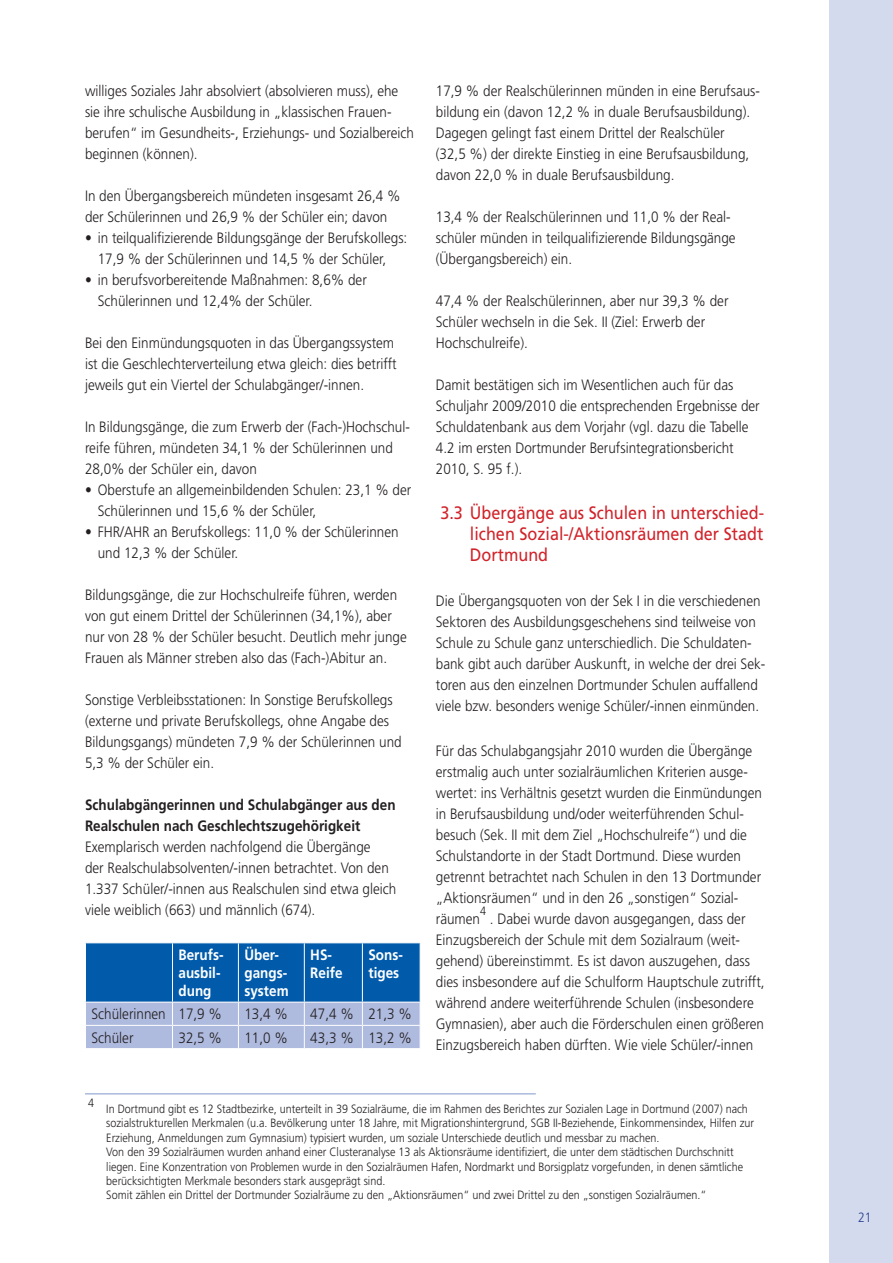
<style>
.page{position:relative;width:893px;height:1263px;background:#fff}
.page>*{position:absolute;margin:0;border:0;box-sizing:border-box;transform-origin:0 0}
.t1{font:18px/21px "Frutiger LT";color:#d1232a;text-align:justify;scale:.9 1}
.t2{font:300 15px/21px "Frutiger LT";color:#231f20;scale:.9 1}
.t3{font:700 15px/21px "Frutiger LT";color:#231f20;scale:.9 1}
.t4{font:700 15px/18px "Frutiger LT";color:#fff;scale:.9 1}
.t5{font:300 13.5px "Frutiger LT";color:#253f8e;scale:.9 1}
.t6{font:300 12px/14.4px "Frutiger LT";color:#231f20;scale:.9 1}
</style>
<div class="page">
<div style="left:829px;top:0;width:64px;height:1263px;background:#d4daed"></div>
<svg style="left:85px;top:943px;width:336px;height:105px;background:#5489c3"></svg>
<hr style="left:85px;top:1093px;width:451px;height:1px;background:#8197cd">
<p class="t2" style="left:85px;top:81px;width:367px">williges Soziales Jahr absolviert (absolvieren muss), ehe sie ihre schulische Ausbildung in „klassischen Frauen&shy;berufen“ im Gesundheits-, Erziehungs- und Sozialbereich beginnen (können).</p>
<p class="t2" style="left:85px;top:186px;width:352px">In den Übergangsbereich mündeten insgesamt 26,4 % der Schülerinnen und 26,9 % der Schüler ein; davon</p>
<p class="t2" style="left:85px;top:228px;width:360px;text-align:center">• in teilqualifizierende Bildungsgänge der Berufskollegs:<br>17,9 % der Schülerinnen und 14,5 % der Schüler,</p>
<p class="t2" style="left:98px;top:270px;width:300px;text-indent:-13px">• in berufsvorbereitende Maßnahmen: 8,6% der<br>Schülerinnen und 12,4% der Schüler.</p>
<p class="t2" style="left:85px;top:333px;width:348px">Bei den Einmündungsquoten in das Übergangssystem ist die Geschlechterverteilung etwa gleich: dies betrifft jeweils gut ein Viertel der Schulabgänger/-innen.</p>
<p class="t2" style="left:85px;top:417px;width:362px">In Bildungsgänge, die zum Erwerb der (Fach-)Hochschul&shy;reife führen, mündeten 34,1 % der Schülerinnen und<br>28,0% der Schüler ein, davon</p>
<p class="t2" style="left:98px;top:480px;width:350px;text-indent:-13px">• Oberstufe an allgemeinbildenden Schulen: 23,1 % der<br>Schülerinnen und 15,6 % der Schüler,</p>
<p class="t2" style="left:98px;top:522px;width:336px;text-indent:-13px">• FHR/AHR an Berufskollegs: 11,0 % der Schülerinnen und 12,3 % der Schüler.</p>
<p class="t2" style="left:85px;top:585px;width:359px">Bildungsgänge, die zur Hochschulreife führen, werden von gut einem Drittel der Schülerinnen (34,1%), aber nur von 28 % der Schüler besucht. Deutlich mehr junge Frauen als Männer streben also das (Fach-)Abitur an.</p>
<p class="t2" style="left:85px;top:690px;width:353px">Sonstige Verbleibsstationen: In Sonstige Berufskollegs (externe und private Berufskollegs, ohne Angabe des Bildungsgangs) mündeten 7,9 % der Schülerinnen und 5,3 % der Schüler ein.</p>
<p class="t3" style="left:85px;top:795px;width:347px">Schulabgängerinnen und Schulabgänger aus den<br>Realschulen nach Geschlechtszugehörigkeit</p>
<p class="t2" style="left:85px;top:837px;width:347px">Exemplarisch werden nachfolgend die Übergänge<br>der Realschulabsolventen/-innen betrachtet. Von den 1.337 Schüler/-innen aus Realschulen sind etwa gleich viele weiblich (663) und männlich (674).</p>
<p class="t4" style="left:178px;top:946px;width:51px">Berufs&shy;ausbil&shy;dung</p>
<p class="t4" style="left:244px;top:946px;width:51px">Über&shy;gangs&shy;system</p>
<p class="t4" style="left:310px;top:946px;width:37px">HS-<br>Reife</p>
<p class="t4" style="left:368px;top:946px;width:40px">Sons&shy;tiges</p>
<p class="t2" style="left:91px;top:1004px;width:147px">Schülerinnen 17,9 %</p>
<p class="t2" style="left:244px;top:1004px;width:50px">13,4 %</p>
<p class="t2" style="left:310px;top:1004px;width:114px">47,4 % 21,3 %</p>
<p class="t2" style="left:91px;top:1027px;width:48px">Schüler</p>
<p class="t2" style="left:178px;top:1027px;width:50px">32,5 %</p>
<p class="t2" style="left:244px;top:1027px;width:50px">11,0 %</p>
<p class="t2" style="left:310px;top:1027px;width:114px">43,3 % 13,2 %</p>
<p class="t2" style="left:436px;top:81px;width:362px">17,9 % der Realschülerinnen münden in eine Berufsaus&shy;bildung ein (davon 12,2 % in duale Berufsausbildung).<br>Dagegen gelingt fast einem Drittel der Realschüler<br>(32,5 %) der direkte Einstieg in eine Berufsausbildung, davon 22,0 % in duale Berufsausbildung.</p>
<p class="t2" style="left:436px;top:207px;width:335px">13,4 % der Realschülerinnen und 11,0 % der Real&shy;schüler münden in teilqualifizierende Bildungsgänge (Übergangsbereich) ein.</p>
<p class="t2" style="left:436px;top:291px;width:327px">47,4 % der Realschülerinnen, aber nur 39,3 % der<br>Schüler wechseln in die Sek. II (Ziel: Erwerb der<br>Hochschulreife).</p>
<p class="t2" style="left:436px;top:375px;width:361px">Damit bestätigen sich im Wesentlichen auch für das Schuljahr 2009/2010 die entsprechenden Ergebnisse der Schuldatenbank aus dem Vorjahr (vgl. dazu die Tabelle 4.2 im ersten Dortmunder Berufsintegrationsbericht 2010, S. 95 f.).</p>
<p class="t1" style="left:470px;top:503px;width:329px;text-indent:-30px">3.3 Übergänge aus Schulen in unterschied&shy;lichen Sozial-/Aktionsräumen der Stadt Dortmund</p>
<p class="t2" style="left:436px;top:591px;width:368px">Die Übergangsquoten von der Sek I in die verschiedenen Sektoren des Ausbildungsgeschehens sind teilweise von Schule zu Schule ganz unterschiedlich. Die Schuldaten&shy;bank gibt auch darüber Auskunft, in welche der drei Sek&shy;toren aus den einzelnen Dortmunder Schulen auffallend viele bzw. besonders wenige Schüler/-innen einmünden.</p>
<p class="t2" style="left:436px;top:741px;width:364px">Für das Schulabgangsjahr 2010 wurden die Übergänge erstmalig auch unter sozialräumlichen Kriterien ausge&shy;wertet: ins Verhältnis gesetzt wurden die Einmündungen in Berufsausbildung und/oder weiterführenden Schul&shy;besuch (Sek. II mit dem Ziel „Hochschulreife“) und die Schulstandorte in der Stadt Dortmund. Diese wurden getrennt betrachtet nach Schulen in den 13 Dortmunder „Aktionsräumen“ und in den 26 „sonstigen“ Sozial&shy;räumen</p>
<p class="t6" style="left:480px;top:904px;width:8px">4</p>
<p class="t2" style="left:436px;top:909px;width:367px;text-indent:54px">. Dabei wurde davon ausgegangen, dass der Einzugsbereich der Schule mit dem Sozialraum (weit&shy;gehend) übereinstimmt. Es ist davon auszugehen, dass dies insbesondere auf die Schulform Hauptschule zutrifft, während andere weiterführende Schulen (insbesondere Gymnasien), aber auch die Förderschulen einen größeren Einzugsbereich haben dürften. Wie viele Schüler/-innen</p>
<p class="t6" style="left:88px;top:1096px;width:8px">4</p>
<p class="t6" style="left:106px;top:1102px;width:721px">In Dortmund gibt es 12 Stadtbezirke, unterteilt in 39 Sozialräume, die im Rahmen des Berichtes zur Sozialen Lage in Dortmund (2007) nach sozialstrukturellen Merkmalen (u.a. Bevölkerung unter 18 Jahre, mit Migrationshintergrund, SGB II-Beziehende, Einkommensindex, Hilfen zur Erziehung, Anmeldungen zum Gymnasium) typisiert wurden, um soziale Unterschiede deutlich und messbar zu machen.<br>Von den 39 Sozialräumen wurden anhand einer Clusteranalyse 13 als Aktionsräume identifiziert, die unter dem städtischen Durchschnitt liegen. Eine Konzentration von Problemen wurde in den Sozialräumen Hafen, Nordmarkt und Borsigplatz vorgefunden, in denen sämtliche berücksichtigten Merkmale besonders stark ausgeprägt sind.<br>Somit zählen ein Drittel der Dortmunder Sozialräume zu den „Aktionsräumen“ und zwei Drittel zu den „sonstigen Sozialräumen.“</p>
<p class="t5" style="left:858px;top:1210px;width:17px">21</p>
</div>
